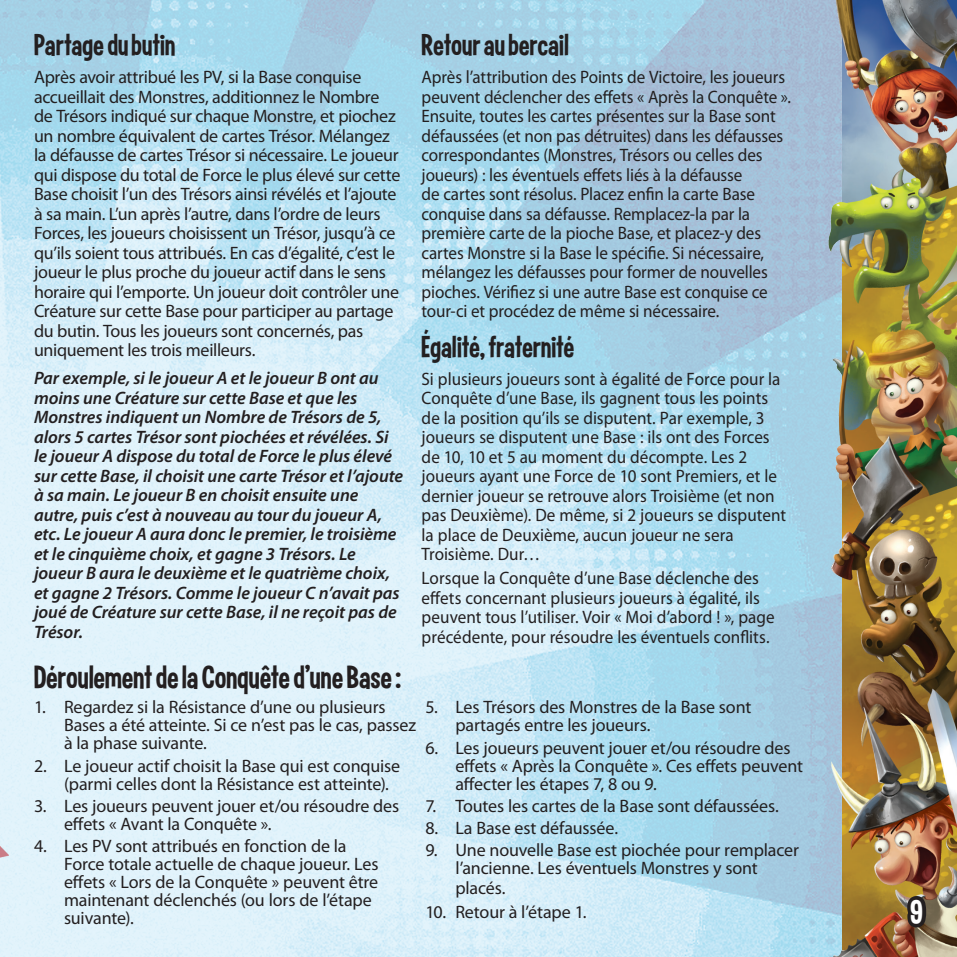
<style>
.page{position:relative;width:957px;height:957px;background:#fff}
.page>*{position:absolute;margin:0;border:0;box-sizing:border-box;transform-origin:0 0}
.t1{font:36px "Curse Casual JVE";color:#fff}
.t2{font:35.1px "Curse Casual JVE";color:#231f20}
.t3{font:33px "Curse Casual JVE";color:#231f20}
.t4{font:18px/19.5px "Myriad Pro";letter-spacing:-.01em;color:#231f20}
.t5{font:18px/19.5px "Myriad Pro";letter-spacing:-.01em;color:#231f20;scale:.95 1}
.t6{font:italic 600 18px/19.5px "Myriad Pro";color:#231f20}
</style>
<div class="page">
<img style="left:0;top:0;width:776px;height:957px">
<img style="left:776px;top:0;width:181px;height:957px">
<svg style="left:903px;top:890px;width:28px;height:41px"></svg>
<div style="left:0;top:507px;width:11px;height:450px;background:#e2f3fb"></div>
<h3 class="t3" style="left:34px;top:28px;width:143px">Partage du butin</h3>
<p class="t4" style="left:34px;top:67px;width:368px">Après avoir attribué les PV, si la Base conquise accueillait des Monstres, additionnez le Nombre de Trésors indiqué sur chaque Monstre, et piochez un nombre équivalent de cartes Trésor. Mélangez la défausse de cartes Trésor si nécessaire. Le joueur qui dispose du total de Force le plus élevé sur cette Base choisit l’un des Trésors ainsi révélés et l’ajoute à sa main. L’un après l’autre, dans l’ordre de leurs Forces, les joueurs choisissent un Trésor, jusqu’à ce qu’ils soient tous attribués. En cas d’égalité, c’est le joueur le plus proche du joueur actif dans le sens horaire qui l’emporte. Un joueur doit contrôler une Créature sur cette Base pour participer au partage du butin. Tous les joueurs sont concernés, pas uniquement les trois meilleurs.</p>
<p class="t6" style="left:34px;top:368px;width:371px">Par exemple, si le joueur A et le joueur B ont au moins une Créature sur cette Base et que les Monstres indiquent un Nombre de Trésors de 5, alors 5 cartes Trésor sont piochées et révélées. Si le joueur A dispose du total de Force le plus élevé sur cette Base, il choisit une carte Trésor et l’ajoute à sa main. Le joueur B en choisit ensuite une autre, puis c’est à nouveau au tour du joueur A, etc. Le joueur A aura donc le premier, le troisième et le cinquième choix, et gagne 3 Trésors. Le joueur B aura le deuxième et le quatrième choix, et gagne 2 Trésors. Comme le joueur C n’avait pas joué de Créature sur cette Base, il ne reçoit pas de Trésor.</p>
<h3 class="t3" style="left:421px;top:28px;width:149px">Retour au bercail</h3>
<p class="t5" style="left:421px;top:67px;width:390px">Après l’attribution des Points de Victoire, les joueurs peuvent déclencher des effets « Après la Conquête ».<br>Ensuite, toutes les cartes présentes sur la Base sont défaussées (et non pas détruites) dans les défausses correspondantes (Monstres, Trésors ou celles des joueurs) : les éventuels effets liés à la défausse<br>de cartes sont résolus. Placez enfin la carte Base conquise dans sa défausse. Remplacez-la par la première carte de la pioche Base, et placez-y des cartes Monstre si la Base le spécifie. Si nécessaire, mélangez les défausses pour former de nouvelles pioches. Vérifiez si une autre Base est conquise ce tour-ci et procédez de même si nécessaire.</p>
<h3 class="t3" style="left:421px;top:329px;width:154px">Égalité, fraternité</h3>
<p class="t5" style="left:421px;top:369px;width:385px">Si plusieurs joueurs sont à égalité de Force pour la Conquête d’une Base, ils gagnent tous les points de la position qu’ils se disputent. Par exemple, 3 joueurs se disputent une Base : ils ont des Forces de 10, 10 et 5 au moment du décompte. Les 2 joueurs ayant une Force de 10 sont Premiers, et le dernier joueur se retrouve alors Troisième (et non pas Deuxième). De même, si 2 joueurs se disputent la place de Deuxième, aucun joueur ne sera Troisième. Dur…</p>
<p class="t5" style="left:421px;top:568px;width:373px">Lorsque la Conquête d’une Base déclenche des effets concernant plusieurs joueurs à égalité, ils peuvent tous l’utiliser. Voir « Moi d’abord ! », page précédente, pour résoudre les éventuels conflits.</p>
<h2 class="t2" style="left:34px;top:658px;width:369px">Déroulement de la Conquête d’une Base:</h2>
<p class="t4" style="left:64px;top:698px;width:353px;line-height:18px;text-indent:-30px">1. Regardez si la Résistance d’une ou plusieurs<br>Bases a été atteinte. Si ce n’est pas le cas, passez à la phase suivante.</p>
<p class="t4" style="left:64px;top:756px;width:338px;line-height:18px;text-indent:-30px">2. Le joueur actif choisit la Base qui est conquise (parmi celles dont la Résistance est atteinte).</p>
<p class="t4" style="left:64px;top:796px;width:337px;line-height:18px;text-indent:-30px">3. Les joueurs peuvent jouer et/ou résoudre des effets « Avant la Conquête ».</p>
<p class="t4" style="left:64px;top:837px;width:316px;line-height:18px;text-indent:-30px">4. Les PV sont attribués en fonction de la Force totale actuelle de chaque joueur. Les effets « Lors de la Conquête » peuvent être maintenant déclenchés (ou lors de l’étape suivante).</p>
<p class="t4" style="left:455px;top:698px;width:297px;line-height:18px;text-indent:-30px">5. Les Trésors des Monstres de la Base sont partagés entre les joueurs.</p>
<p class="t4" style="left:455px;top:738px;width:349px;line-height:18px;text-indent:-30px">6. Les joueurs peuvent jouer et/ou résoudre des effets « Après la Conquête ». Ces effets peuvent affecter les étapes 7, 8 ou 9.</p>
<p class="t4" style="left:425px;top:795px;width:355px">7. Toutes les cartes de la Base sont défaussées.</p>
<p class="t4" style="left:425px;top:818px;width:194px">8. La Base est défaussée.</p>
<p class="t4" style="left:455px;top:840px;width:345px;line-height:18.8px;text-indent:-30px">9. Une nouvelle Base est piochée pour remplacer l’ancienne. Les éventuels Monstres y sont placés.</p>
<p class="t4" style="left:425px;top:901px;width:163px">10. Retour à l’étape 1.</p>
<h1 class="t1" style="left:910px;top:893px;width:14px">9</h1>
</div>
